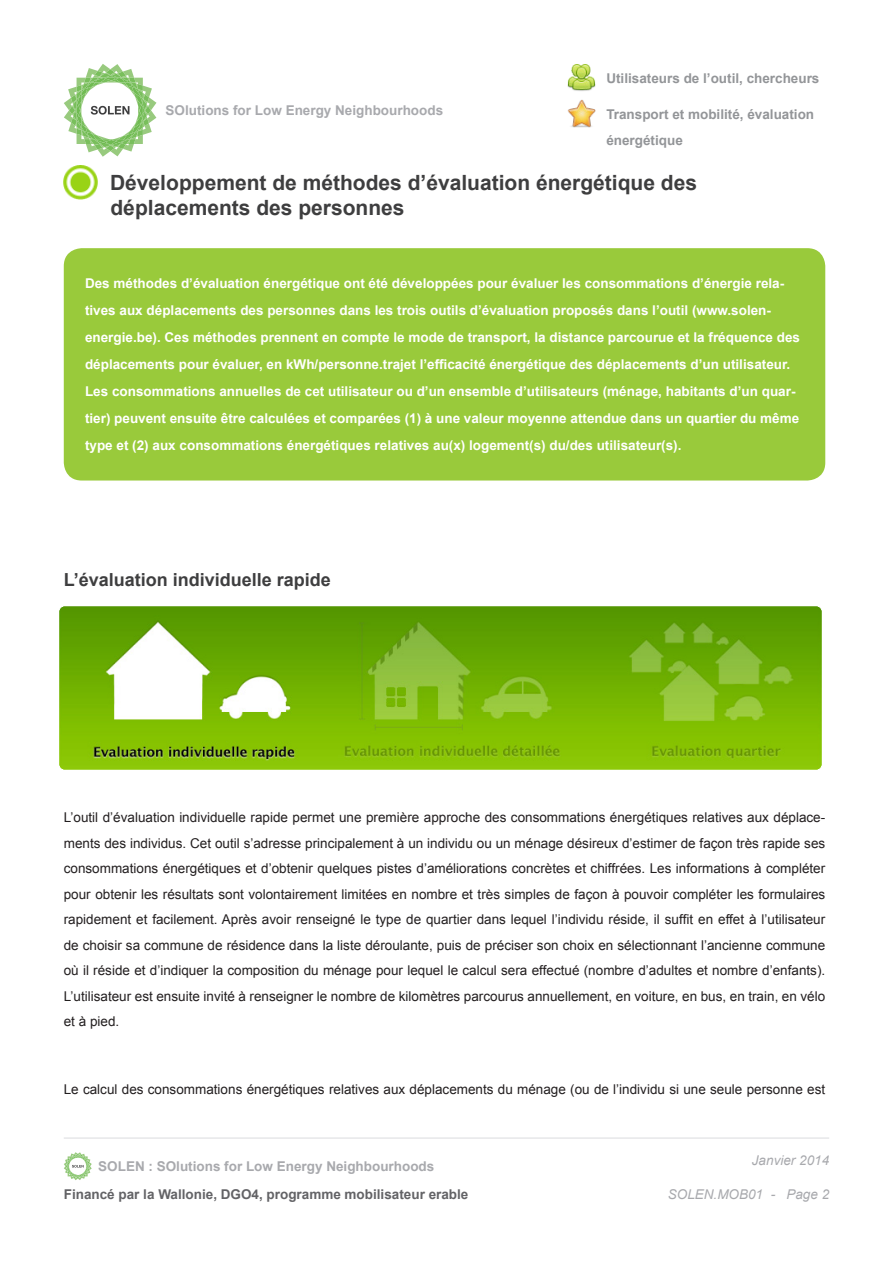
<style>
.page{position:relative;width:893px;height:1263px;background:#fff}
.page>*{position:absolute;margin:0;border:0;box-sizing:border-box;transform-origin:0 0}
.Titre_2{font:700 21px/25.2px "Arial";color:#3e3e3f}
.Titre_3{font:700 18px "Arial";color:#3e3e3f}
.t1{font:13.5px/25.5px "Arial";color:#231f20;text-align:justify}
.paragraphe_lambaUser{font:700 13.5px/27px "Arial";color:#fff}
.t2{font:700 13.5px "Arial";color:#a8a9ad}
.t3{font:700 13.5px/25.5px "Arial";color:#939598}
.t4{font:700 13.5px "Arial";color:#636366}
.t5{font:italic 13.5px "Arial";color:#a8a9ad}
</style>
<div class="page">
<hr style="left:64px;top:1137px;width:765px;height:2px;background:#e6e7e9">
<img style="left:567px;top:100px;width:28px;height:28px">
<img style="left:567px;top:64px;width:28px;height:27px">
<svg style="left:64px;top:64px;width:92px;height:93px"></svg>
<svg style="left:64px;top:1152px;width:28px;height:28px"></svg>
<img style="left:64px;top:165px;width:34px;height:34px">
<div style="left:64px;top:248px;width:761px;height:232px;background:#99ca3b;border-radius:18px"></div>
<img style="left:59px;top:606px;width:763px;height:164px">
<p class="t2" style="left:166px;top:101px;width:279px">SOlutions for Low Energy Neighbourhoods</p>
<p class="t3" style="left:606px;top:66px;width:215px">Utilisateurs de l’outil, chercheurs</p>
<p class="t3" style="left:606px;top:102px;width:209px">Transport et mobilité, évaluation énergétique</p>
<p class="Titre_2" style="left:110px;top:171px;width:588px">Développement de méthodes d’évaluation énergétique des déplacements des personnes</p>
<p class="paragraphe_lambaUser" style="left:85px;top:270px;width:716px">Des méthodes d’évaluation énergétique ont été développées pour évaluer les consommations d’énergie rela&shy;tives aux déplacements des personnes dans les trois outils d’évaluation proposés dans l’outil (www.solen&shy;energie.be). Ces méthodes prennent en compte le mode de transport, la distance parcourue et la fréquence des déplacements pour évaluer, en kWh/personne.trajet l’efficacité énergétique des déplacements d’un utilisateur.<br>Les consommations annuelles de cet utilisateur ou d’un ensemble d’utilisateurs (ménage, habitants d’un quar&shy;tier) peuvent ensuite être calculées et comparées (1) à une valeur moyenne attendue dans un quartier du même type et (2) aux consommations énergétiques relatives au(x) logement(s) du/des utilisateur(s).</p>
<p class="Titre_3" style="left:64px;top:568px;width:269px">L’évaluation individuelle rapide</p>
<p class="t1" style="left:64px;top:805px;width:763px">L’outil d’évaluation individuelle rapide permet une première approche des consommations énergétiques relatives aux déplace&shy;ments des individus. Cet outil s’adresse principalement à un individu ou un ménage désireux d’estimer de façon très rapide ses consommations énergétiques et d’obtenir quelques pistes d’améliorations concrètes et chiffrées. Les informations à compléter pour obtenir les résultats sont volontairement limitées en nombre et très simples de façon à pouvoir compléter les formulaires rapidement et facilement. Après avoir renseigné le type de quartier dans lequel l’individu réside, il suffit en effet à l’utilisateur de choisir sa commune de résidence dans la liste déroulante, puis de préciser son choix en sélectionnant l’ancienne commune où il réside et d’indiquer la composition du ménage pour lequel le calcul sera effectué (nombre d’adultes et nombre d’enfants).<br>L’utilisateur est ensuite invité à renseigner le nombre de kilomètres parcourus annuellement, en voiture, en bus, en train, en vélo et à pied.</p>
<p class="t1" style="left:64px;top:1077px;width:763px">Le calcul des consommations énergétiques relatives aux déplacements du ménage (ou de l’individu si une seule personne est</p>
<p class="t2" style="left:98px;top:1157px;width:338px">SOLEN : SOlutions for Low Energy Neighbourhoods</p>
<p class="t4" style="left:64px;top:1185px;width:406px">Financé par la Wallonie, DGO4, programme mobilisateur erable</p>
<p class="t5" style="left:752px;top:1152px;width:79px">Janvier 2014</p>
<p class="t5" style="left:668px;top:1186px;width:163px">SOLEN.MOB01 - Page 2</p>
</div>
